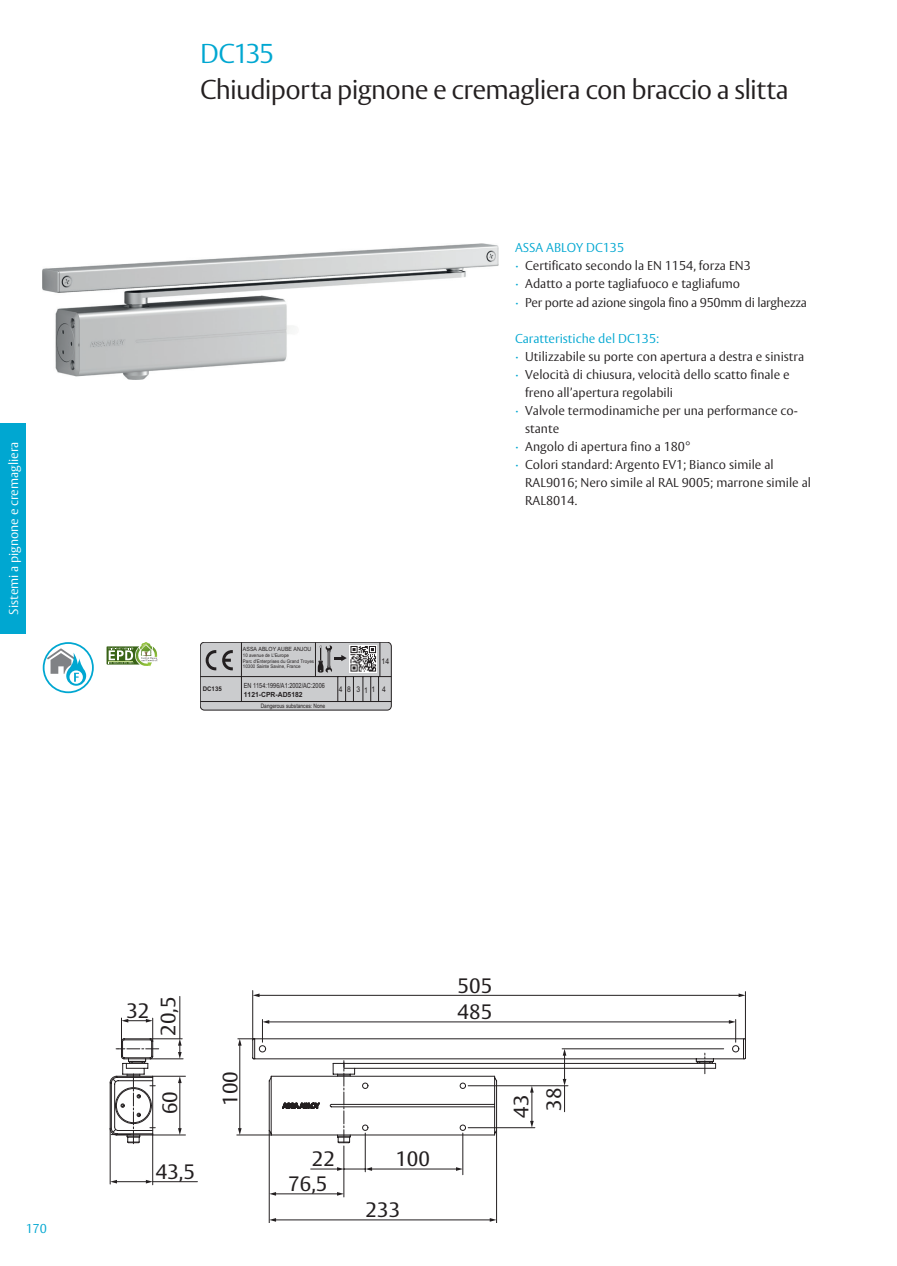
<style>
.page{position:relative;width:897px;height:1266px;background:#fff}
.page>*{position:absolute;margin:0;border:0;box-sizing:border-box;transform-origin:0 0}
.t1{font:300 27px "ASSA Vesta";letter-spacing:-.03em;color:#231f20}
.t2{font:300 27px "ASSA Vesta";letter-spacing:-.055em;color:#00a7d1}
.t3{font:20.7px/24.8px "ASSA Vesta";color:#231f20}
.t4{font:300 12.75px/18px "ASSA Vesta";color:#231f20}
.t5{font:300 12.75px "ASSA Vesta";color:#fff}
.t6{font:300 12.75px "ASSA Vesta";color:#00a7d1}
.t7{font:7.95px "Arial";color:#231f20;scale:.86 1}
.t8{font:7.8px "Arial";color:#231f20;scale:.86 1}
.t9{font:7.05px "Arial Narrow";color:#231f20;scale:.96 1}
.t10{font:700 7.05px "Arial";color:#231f20;scale:.96 1}
.t11{font:700 6.3px "Arial";color:#231f20;scale:.96 1}
.t12{font:6.15px "Arial Narrow";color:#231f20}
.t13{font:5.7px "Arial";color:#231f20;scale:.92 1}
.t14{font:4.8px/5.7px "Arial";color:#231f20;scale:.92 1}
.s1{color:#00a7d1}
</style>
<div class="page">
<div style="left:0;top:423px;width:26px;height:210px;background:#00a7d1"></div>
<img style="left:43px;top:243px;width:455px;height:136px">
<svg style="left:43px;top:642px;width:51px;height:51px"></svg>
<svg style="left:270px;top:1192px;width:6px;height:3px"></svg>
<svg style="left:337px;top:1192px;width:6px;height:3px"></svg>
<hr style="left:275px;top:1193px;width:62px;height:1px;background:#231f20">
<svg style="left:456px;top:1167px;width:6px;height:3px"></svg>
<hr style="left:371px;top:1168px;width:85px;height:1px;background:#231f20">
<hr style="left:462px;top:1132px;width:1px;height:42px;background:#231f20">
<hr style="left:365px;top:1132px;width:1px;height:39px;background:#231f20">
<hr style="left:343px;top:1145px;width:1px;height:51px;background:#231f20">
<hr style="left:269px;top:1130px;width:1px;height:92px;background:#231f20">
<hr style="left:496px;top:1130px;width:1px;height:92px;background:#231f20">
<svg style="left:310px;top:1166px;width:62px;height:4px"></svg>
<svg style="left:269px;top:1217px;width:7px;height:4px"></svg>
<svg style="left:489px;top:1218px;width:7px;height:3px"></svg>
<hr style="left:275px;top:1219px;width:215px;height:1px;background:#231f20">
<hr style="left:237px;top:1134px;width:34px;height:1px;background:#231f20">
<svg style="left:178px;top:1127px;width:4px;height:7px"></svg>
<svg style="left:178px;top:1076px;width:4px;height:6px"></svg>
<hr style="left:179px;top:1082px;width:1px;height:46px;background:#231f20">
<svg style="left:111px;top:1180px;width:6px;height:3px"></svg>
<svg style="left:146px;top:1180px;width:6px;height:3px"></svg>
<hr style="left:116px;top:1181px;width:30px;height:1px;background:#231f20">
<hr style="left:152px;top:1133px;width:1px;height:51px;background:#231f20">
<hr style="left:110px;top:1128px;width:1px;height:55px;background:#231f20">
<hr style="left:153px;top:1181px;width:44px;height:1px;background:#231f20">
<svg style="left:738px;top:993px;width:7px;height:4px"></svg>
<svg style="left:253px;top:993px;width:6px;height:4px"></svg>
<hr style="left:259px;top:994px;width:480px;height:1px;background:#231f20">
<hr style="left:252px;top:990px;width:1px;height:49px;background:#231f20">
<svg style="left:238px;top:1019px;width:507px;height:124px"></svg>
<hr style="left:745px;top:991px;width:1px;height:48px;background:#231f20">
<svg style="left:110px;top:1017px;width:49px;height:126px"></svg>
<hr style="left:150px;top:1038px;width:32px;height:1px;background:#231f20">
<hr style="left:150px;top:1058px;width:33px;height:1px;background:#231f20">
<hr style="left:153px;top:1134px;width:32px;height:1px;background:#231f20">
<hr style="left:153px;top:1075px;width:32px;height:1px;background:#231f20">
<svg style="left:178px;top:1038px;width:4px;height:20px"></svg>
<hr style="left:179px;top:996px;width:1px;height:42px;background:#231f20">
<svg style="left:200px;top:642px;width:191px;height:68px;background:#b7b7b9"></svg>
<img style="left:135px;top:664px;width:16px;height:2px">
<svg style="left:106px;top:642px;width:52px;height:22px"></svg>
<p class="t5" style="left:6px;top:614px;width:174px;rotate:-90deg">Sistemi a pignone e cremagliera</p>
<h1 class="t2" style="left:200px;top:38px;width:76px">DC135</h1>
<h1 class="t1" style="left:200px;top:74px;width:590px">Chiudiporta pignone e cremagliera con braccio a slitta</h1>
<p class="t13" style="left:243px;top:644px;width:76px">ASSA ABLOY AUBE ANJOU</p>
<p class="t14" style="left:243px;top:652px;width:79px">10 avenue de L'Europe<br>Parc d'Enterprises du Grand Troyes<br>10300 Sainte Savine, France</p>
<p class="t7" style="left:381px;top:655px;width:10px">14</p>
<p class="t9" style="left:244px;top:680px;width:86px">EN 1154:1996/A1:2002/AC:2006</p>
<p class="t10" style="left:244px;top:689px;width:63px">1121-CPR-AD5182</p>
<p class="t12" style="left:261px;top:701px;width:66px">Dangerous substances: None</p>
<p class="t11" style="left:203px;top:684px;width:21px">DC135</p>
<p class="t8" style="left:339px;top:684px;width:56px">48 311 4</p>
<p class="t4" style="left:515px;top:239px;width:293px"><span class="s1">ASSA ABLOY DC135<br>∙</span> Certificato secondo la EN 1154, forza EN3<br><span class="s1">∙</span> Adatto a porte tagliafuoco e tagliafumo<br><span class="s1">∙</span> Per porte ad azione singola fino a 950mm di larghezza</p>
<p class="t6" style="left:515px;top:330px;width:146px">Caratteristiche del DC135:</p>
<p class="t4" style="left:515px;top:347px;width:290px"><span class="s1">∙</span> Utilizzabile su porte con apertura a destra e sinistra</p>
<p class="t4" style="left:515px;top:365px;width:276px"><span class="s1">∙</span> Velocità di chiusura, velocità dello scatto finale e</p>
<p class="t4" style="left:525px;top:383px;width:149px">freno all’apertura regolabili</p>
<p class="t4" style="left:515px;top:401px;width:284px"><span class="s1">∙</span> Valvole termodinamiche per una performance co-</p>
<p class="t4" style="left:525px;top:419px;width:35px">stante</p>
<p class="t4" style="left:515px;top:437px;width:177px"><span class="s1">∙</span> Angolo di apertura fino a 180°</p>
<p class="t4" style="left:515px;top:455px;width:260px"><span class="s1">∙</span> Colori standard: Argento EV1; Bianco simile al</p>
<p class="t4" style="left:525px;top:473px;width:287px">RAL9016; Nero simile al RAL 9005; marrone simile al</p>
<p class="t4" style="left:525px;top:491px;width:53px">RAL8014.</p>
<p class="t6" style="left:26px;top:1220px;width:23px">170</p>
<h2 class="t3" style="left:126px;top:998px;width:25px">32</h2>
<h2 class="t3" style="left:157px;top:1035px;width:41px;rotate:-90deg">20,5</h2>
<h2 class="t3" style="left:457px;top:973px;width:36px">505</h2>
<h2 class="t3" style="left:457px;top:1000px;width:36px">485</h2>
<h2 class="t3" style="left:219px;top:1105px;width:36px;rotate:-90deg">100</h2>
<h2 class="t3" style="left:158px;top:1114px;width:25px;rotate:-90deg">60</h2>
<h2 class="t3" style="left:542px;top:1110px;width:25px;rotate:-90deg">38</h2>
<h2 class="t3" style="left:509px;top:1117px;width:25px;rotate:-90deg">43</h2>
<h2 class="t3" style="left:156px;top:1159px;width:41px">43,5</h2>
<h2 class="t3" style="left:288px;top:1147px;width:48px;text-indent:23px">22<br>76,5</h2>
<h2 class="t3" style="left:395px;top:1147px;width:36px">100</h2>
<h2 class="t3" style="left:365px;top:1197px;width:36px">233</h2>
</div>
